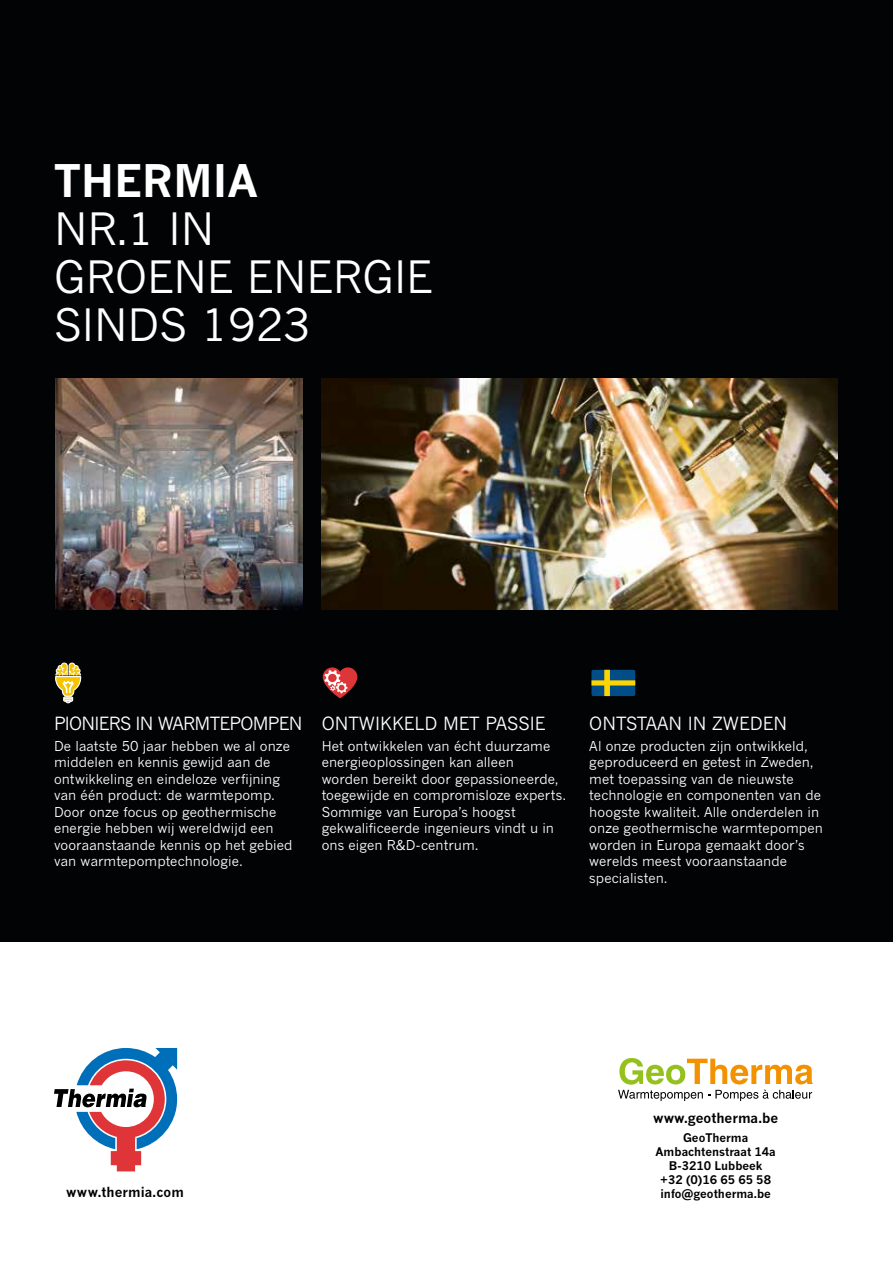
<style>
.page{position:relative;width:893px;height:1263px;background:#fff}
.page>*{position:absolute;margin:0;border:0;box-sizing:border-box;transform-origin:0 0}
.t1{font:44.1px/48px "News Gothic MT Pro";color:#fff}
.t2{font:700 44.1px "News Gothic MT Pro";color:#fff}
.t3{font:18px "News Gothic MT Pro";letter-spacing:-.01em;color:#fff}
.t4{font:18px "News Gothic MT Pro";letter-spacing:-.04em;color:#fff}
.t5{font:700 13.65px "News Gothic MT Pro";color:#000}
.t6{font:13.5px/16.5px "News Gothic MT Pro";letter-spacing:.005em;color:#fff}
.t7{font:700 13.5px "News Gothic MT Pro";letter-spacing:.01em;color:#000}
.t8{font:700 11.7px/14.1px "News Gothic MT Pro";color:#000;text-align:center}
</style>
<div class="page">
<div style="left:0;top:0;width:893px;height:941px;background:#020304"></div>
<img style="left:55px;top:378px;width:248px;height:232px">
<img style="left:322px;top:378px;width:516px;height:232px">
<svg style="left:55px;top:662px;width:27px;height:42px"></svg>
<svg style="left:323px;top:667px;width:34px;height:31px"></svg>
<svg style="left:591px;top:670px;width:44px;height:26px"></svg>
<svg style="left:54px;top:1048px;width:123px;height:123px"></svg>
<svg style="left:618px;top:1058px;width:195px;height:43px"></svg>
<h1 class="t2" style="left:54px;top:154px;width:206px">THERMIA</h1>
<h1 class="t1" style="left:54px;top:204px;width:380px">NR.1 IN<br>GROENE ENERGIE<br>SINDS 1923</h1>
<h2 class="t4" style="left:54px;top:713px;width:250px">PIONIERS IN WARMTEPOMPEN</h2>
<p class="t6" style="left:54px;top:737px;width:240px">De laatste 50 jaar hebben we al onze middelen en kennis gewijd aan de ontwikkeling en eindeloze verfijning van één product: de warmtepomp.<br>Door onze focus op geothermische energie hebben wij wereldwijd een vooraanstaande kennis op het gebied van warmtepomptechnologie.</p>
<h2 class="t3" style="left:322px;top:713px;width:225px">ONTWIKKELD MET PASSIE</h2>
<p class="t6" style="left:322px;top:737px;width:246px">Het ontwikkelen van écht duurzame energieoplossingen kan alleen<br>worden bereikt door gepassioneerde, toegewijde en compromisloze experts.<br>Sommige van Europa’s hoogst gekwalificeerde ingenieurs vindt u in ons eigen R&amp;D-centrum.</p>
<h2 class="t3" style="left:589px;top:713px;width:199px">ONTSTAAN IN ZWEDEN</h2>
<p class="t6" style="left:589px;top:737px;width:235px">Al onze producten zijn ontwikkeld, geproduceerd en getest in Zweden, met toepassing van de nieuwste technologie en componenten van de hoogste kwaliteit. Alle onderdelen in onze geothermische warmtepompen worden in Europa gemaakt door’s werelds meest vooraanstaande specialisten.</p>
<p class="t7" style="left:66px;top:1184px;width:119px">www.thermia.com</p>
<p class="t5" style="left:653px;top:1110px;width:127px">www.geotherma.be</p>
<p class="t8" style="left:655px;top:1130px;width:122px">GeoTherma<br>Ambachtenstraat 14a<br>B-3210 Lubbeek<br>+32 (0)16 65 65 58 info@geotherma.be</p>
</div>
